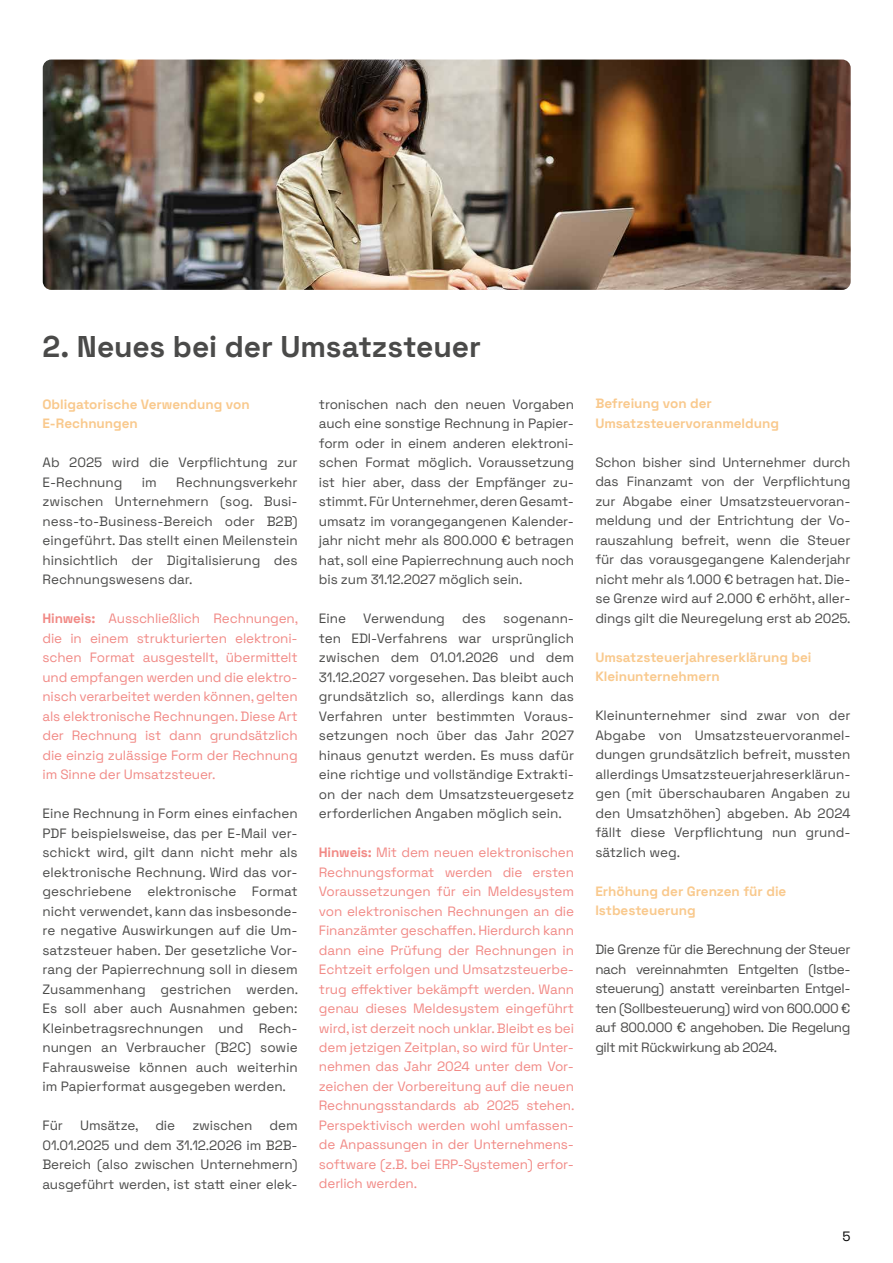
<style>
.page{position:relative;width:893px;height:1263px;background:#fff}
.page>*{position:absolute;margin:0;border:0;box-sizing:border-box;transform-origin:0 0}
.t1{font:700 30px "Space Grotesk";letter-spacing:-.005em;color:#4a4a49}
.t2{font:13.5px/19.5px "Space Grotesk";letter-spacing:-.01em;color:#4a4a49;text-align:justify}
.t3{font:13.5px/19.5px "Space Grotesk";letter-spacing:-.01em;color:#f18985;text-align:justify}
.t4{font:700 13.5px/19.5px "Space Grotesk";color:#f9c98d}
.t5{font:13.5px "Space Grotesk";color:#000}
.s1{font-weight:700}
</style>
<div class="page">
<img style="left:43px;top:60px;width:808px;height:230px">
<h1 class="t1" style="left:43px;top:324px;width:440px">2. Neues bei der Umsatzsteuer</h1>
<p class="t4" style="left:43px;top:394px;width:209px">Obligatorische Verwendung von<br>E-Rechnungen</p>
<p class="t2" style="left:43px;top:452px;width:257px">Ab 2025 wird die Verpflichtung zur<br>E-Rechnung</p>
<p class="t2" style="left:43px;top:472px;width:257px;text-indent:134px">Rechnungsverkehr zwischen Unternehmern (sog. Busi&shy;ness-to-Business-Bereich oder B2B) eingeführt. Das stellt einen Meilenstein hinsichtlich der Digitalisierung des Rechnungswesens dar.</p>
<p class="t3" style="left:43px;top:608px;width:257px"><span class="s1">Hinweis:</span> Ausschließlich Rechnungen, die in einem strukturierten elektroni&shy;schen Format ausgestellt, übermittelt und empfangen werden und die elektro&shy;nisch verarbeitet werden können, gelten als elektronische Rechnungen. Diese Art der Rechnung ist dann grundsätzlich die einzig zulässige Form der Rechnung im Sinne der Umsatzsteuer.</p>
<p class="t2" style="left:43px;top:803px;width:257px">Eine Rechnung in Form eines einfachen PDF beispielsweise, das per E-Mail ver&shy;schickt wird, gilt dann nicht mehr als elektronische Rechnung. Wird das vor&shy;geschriebene elektronische Format nicht verwendet, kann das insbesonde&shy;re negative Auswirkungen auf die Um&shy;satzsteuer haben. Der gesetzliche Vor&shy;rang der Papierrechnung soll in diesem Zusammenhang gestrichen werden.<br>Es soll aber auch Ausnahmen geben:<br>Kleinbetragsrechnungen und Rech&shy;nungen an Verbraucher (B2C) sowie Fahrausweise können auch weiterhin im Papierformat ausgegeben werden.</p>
<p class="t2" style="left:43px;top:1115px;width:22px">Für</p>
<p class="t2" style="left:80px;top:1115px;width:96px">Umsätze, die</p>
<p class="t2" style="left:192px;top:1115px;width:61px">zwischen</p>
<p class="t2" style="left:142px;top:472px;width:16px">im</p>
<p class="t2" style="left:43px;top:1115px;width:257px;text-indent:227px">dem 01.01.2025 und dem 31.12.2026 im B2B-Bereich (also zwischen Unternehmern) ausgeführt werden, ist statt einer elek-</p>
<p class="t2" style="left:319px;top:393px;width:257px">tronischen nach den neuen Vorgaben auch eine sonstige Rechnung in Papier&shy;form oder in einem anderen elektroni&shy;schen Format möglich. Voraussetzung ist hier aber, dass der Empfänger zu&shy;stimmt. Für Unternehmer, deren Gesamt&shy;umsatz im vorangegangenen Kalender&shy;jahr nicht mehr als 800.000 € betragen hat, soll eine Papierrechnung auch noch bis zum 31.12.2027 möglich sein.</p>
<p class="t2" style="left:319px;top:608px;width:29px">Eine</p>
<p class="t2" style="left:363px;top:608px;width:83px">Verwendung</p>
<p class="t2" style="left:462px;top:608px;width:25px">des</p>
<p class="t2" style="left:319px;top:608px;width:257px;text-indent:184px">sogenann&shy;ten EDI-Verfahrens war ursprünglich zwischen dem 01.01.2026 und dem 31.12.2027 vorgesehen. Das bleibt auch grundsätzlich so, allerdings kann das Verfahren unter bestimmten Voraus&shy;setzungen noch über das Jahr 2027 hinaus genutzt werden. Es muss dafür eine richtige und vollständige Extrakti&shy;on der nach dem Umsatzsteuergesetz erforderlichen Angaben möglich sein.</p>
<p class="t3" style="left:319px;top:842px;width:257px"><span class="s1">Hinweis:</span> Mit dem neuen elektronischen Rechnungsformat werden die ersten Voraussetzungen für ein Meldesystem von elektronischen Rechnungen an die Finanzämter geschaffen. Hierdurch kann dann eine Prüfung der Rechnungen in Echtzeit erfolgen und Umsatzsteuerbe&shy;trug effektiver bekämpft werden. Wann genau dieses Meldesystem eingeführt wird, ist derzeit noch unklar. Bleibt es bei dem jetzigen Zeitplan, so wird für Unter&shy;nehmen das Jahr 2024 unter dem Vor&shy;zeichen der Vorbereitung auf die neuen Rechnungsstandards ab 2025 stehen.<br>Perspektivisch werden wohl umfassen&shy;de Anpassungen in der Unternehmens&shy;software (z.B. bei ERP-Systemen) erfor&shy;derlich werden.</p>
<p class="t4" style="left:595px;top:393px;width:185px">Befreiung von der<br>Umsatzsteuervoranmeldung</p>
<p class="t2" style="left:595px;top:452px;width:257px">Schon bisher sind Unternehmer durch das Finanzamt von der Verpflichtung zur Abgabe einer Umsatzsteuervoran&shy;meldung und der Entrichtung der Vo&shy;rauszahlung befreit, wenn die Steuer für das vorausgegangene Kalenderjahr nicht mehr als 1.000 € betragen hat. Die&shy;se Grenze wird auf 2.000 € erhöht, aller&shy;dings gilt die Neuregelung erst ab 2025.</p>
<p class="t4" style="left:595px;top:647px;width:218px">Umsatzsteuerjahreserklärung bei<br>Kleinunternehmern</p>
<p class="t2" style="left:595px;top:705px;width:257px">Kleinunternehmer sind zwar von der Abgabe von Umsatzsteuervoranmel&shy;dungen grundsätzlich befreit, mussten allerdings Umsatzsteuerjahreserklärun&shy;gen (mit überschaubaren Angaben zu den Umsatzhöhen) abgeben. Ab 2024 fällt diese Verpflichtung nun grund&shy;sätzlich weg.</p>
<p class="t4" style="left:595px;top:881px;width:192px">Erhöhung der Grenzen für die<br>Istbesteuerung</p>
<p class="t2" style="left:595px;top:939px;width:257px">Die Grenze für die Berechnung der Steuer nach vereinnahmten Entgelten (Istbe&shy;steuerung) anstatt vereinbarten Entgel&shy;ten (Sollbesteuerung) wird von 600.000 € auf 800.000 € angehoben. Die Regelung gilt mit Rückwirkung ab 2024.</p>
<p class="t5" style="left:842px;top:1227px;width:10px">5</p>
</div>
